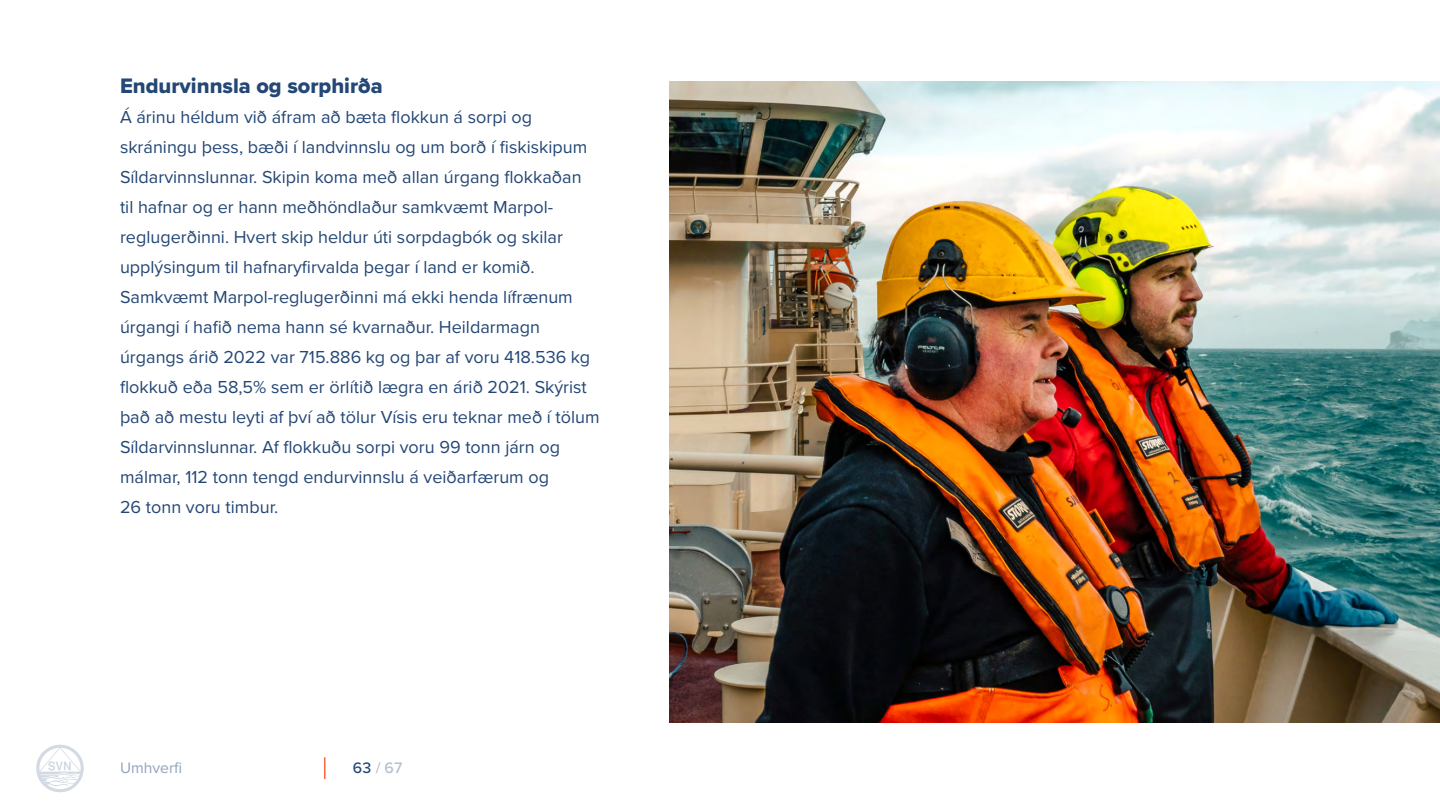
<style>
.page{position:relative;width:1440px;height:810px;background:#fff}
.page>*{position:absolute;margin:0;border:0;box-sizing:border-box;transform-origin:0 0}
.t1{font:21.75px "Proxima Nova Extrabld";color:#244775}
.t2{font:18px/30px "Proxima Nova";color:#244775}
.t3{font:15.75px "Proxima Nova";color:#92a3ba}
.t4{font:500 15.75px "Proxima Nova";color:#b2becf}
.s1{color:#244775}
</style>
<div class="page">
<svg style="left:36px;top:745px;width:48px;height:47px"></svg>
<img style="left:669px;top:82px;width:771px;height:641px">
<hr style="left:324px;top:757px;width:2px;height:22px;background:#f96641">
<p class="t1" style="left:120px;top:70px;width:264px">Endurvinnsla og sorphirða</p>
<p class="t2" style="left:120px;top:101px;width:481px">Á árinu héldum við áfram að bæta flokkun á sorpi og skráningu þess, bæði í landvinnslu og um borð í fiskiskipum Síldarvinnslunnar. Skipin koma með allan úrgang flokkaðan<br>til hafnar og er hann meðhöndlaður samkvæmt Marpol&shy;reglugerðinni. Hvert skip heldur úti sorpdagbók og skilar upplýsingum til hafnaryfirvalda þegar í land er komið.<br>Samkvæmt Marpol-reglugerðinni má ekki henda lífrænum úrgangi í hafið nema hann sé kvarnaður. Heildarmagn úrgangs árið 2022 var 715.886 kg og þar af voru 418.536 kg flokkuð eða 58,5% sem er örlítið lægra en árið 2021. Skýrist það að mestu leyti af því að tölur Vísis eru teknar með í tölum Síldarvinnslunnar. Af flokkuðu sorpi voru 99 tonn járn og málmar, 112 tonn tengd endurvinnslu á veiðarfærum og<br>26 tonn voru timbur.</p>
<p class="t3" style="left:120px;top:756px;width:64px">Umhverfi</p>
<p class="t4" style="left:353px;top:756px;width:51px"><span class="s1">63</span> / 67</p>
</div>
